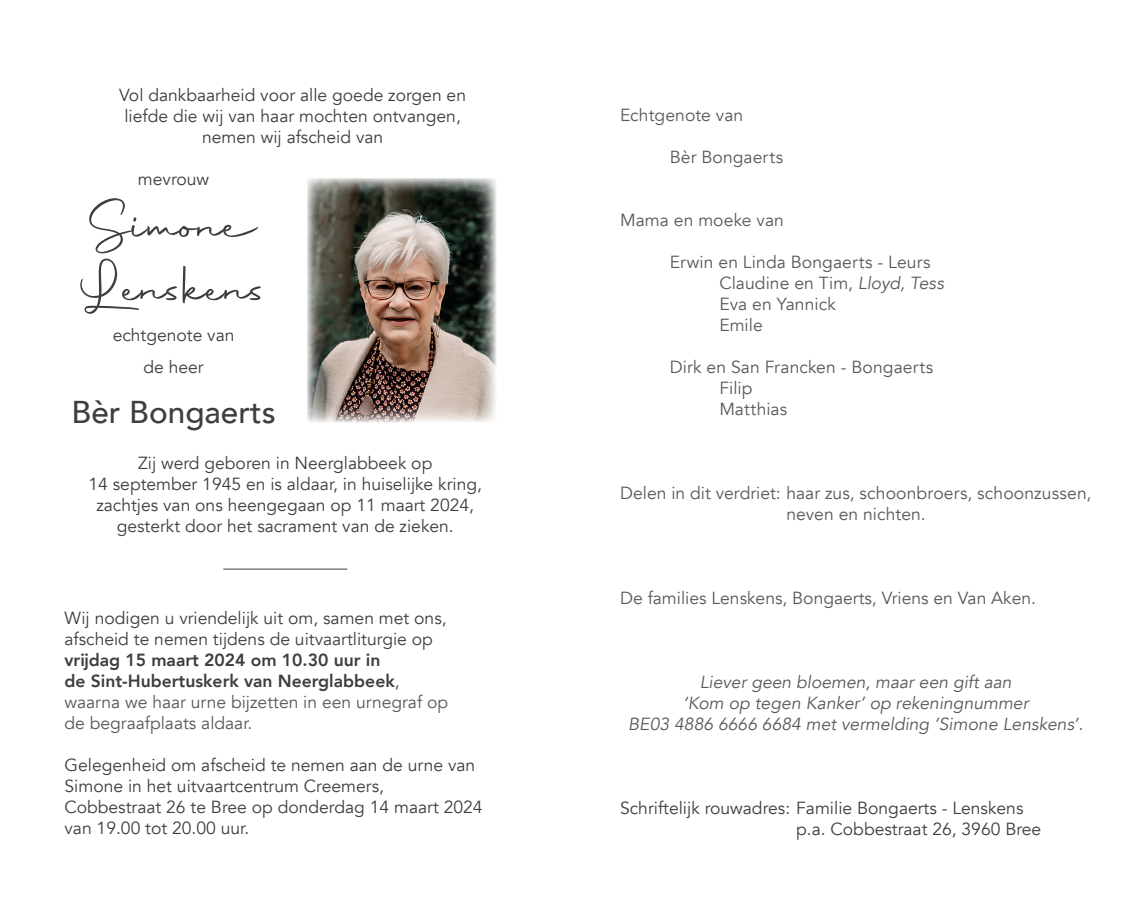
<style>
.page{position:relative;width:1141px;height:918px;background:#fff}
.page>*{position:absolute;margin:0;border:0;box-sizing:border-box;transform-origin:0 0}
.t1{font:59.5px/63px "Autography";color:#3e3e3f}
.t2{font:500 31.5px "Avenir";color:#3e3e3f}
.t3{font:17.5px/21px "Avenir";color:#3e3e3f;text-align:center}
.t4{font:17.5px/21px "Avenir";letter-spacing:.005em;color:#57585a}
.t5{font:800 17.5px/21px "Avenir";color:#3e3e3f}
.t6{font:italic 17.5px/21px "Avenir";color:#57585a;text-align:center}
.s1{font-weight:400}
.s2{font-weight:400;color:#57585a}
.s3{font-style:italic}
</style>
<div class="page">
<hr style="left:223px;top:568px;width:124px;height:1px;background:#3e3e3f">
<img style="left:307px;top:179px;width:189px;height:243px">
<p class="t3" style="left:119px;top:85px;width:348px">Vol dankbaarheid voor alle goede zorgen en liefde die wij van haar mochten ontvangen, nemen wij afscheid van</p>
<p class="t3" style="left:138px;top:169px;width:73px">mevrouw</p>
<h1 class="t1" style="left:79px;top:194px;width:190px">Simone<br>Lenskens</h1>
<p class="t3" style="left:113px;top:319px;width:123px;line-height:31.5px">echtgenote van de heer</p>
<h2 class="t2" style="left:72px;top:385px;width:206px">Bèr Bongaerts</h2>
<p class="t3" style="left:89px;top:453px;width:395px">Zij werd geboren in Neerglabbeek op<br>14 september 1945 en is aldaar, in huiselijke kring, zachtjes van ons heengegaan op 11 maart 2024, gesterkt door het sacrament van de zieken.</p>
<p class="t3" style="left:65px;top:608px;width:384px;text-align:left">Wij nodigen u vriendelijk uit om, samen met ons, afscheid te nemen tijdens de uitvaartliturgie op</p>
<p class="t5" style="left:65px;top:650px;width:385px">vrijdag 15 maart 2024 om 10.30 uur in<br>de Sint-Hubertuskerk van Neerglabbeek<span class="s1">, </span><span class="s2">waarna we haar urne bijzetten in een urnegraf op de begraafplaats aldaar.</span></p>
<p class="t3" style="left:65px;top:755px;width:420px;text-align:left">Gelegenheid om afscheid te nemen aan de urne van Simone in het uitvaartcentrum Creemers, Cobbestraat 26 te Bree op donderdag 14 maart 2024 van 19.00 tot 20.00 uur.</p>
<p class="t4" style="left:620px;top:105px;width:125px">Echtgenote van</p>
<p class="t4" style="left:670px;top:147px;width:115px">Bèr Bongaerts</p>
<p class="t4" style="left:620px;top:210px;width:165px">Mama en moeke van</p>
<p class="t4" style="left:719px;top:252px;width:226px;text-indent:-50px">Erwin en Linda Bongaerts - Leurs<br>Claudine en Tim, <span class="s3">Lloyd, Tess<br></span>Eva en Yannick<br>Emile</p>
<p class="t4" style="left:719px;top:357px;width:215px;text-indent:-50px">Dirk en San Francken - Bongaerts<br>Filip<br>Matthias</p>
<p class="t4" style="left:620px;top:483px;width:473px;text-align:center">Delen in dit verdriet: haar zus, schoonbroers, schoonzussen, neven en nichten.</p>
<p class="t4" style="left:620px;top:588px;width:417px">De families Lenskens, Bongaerts, Vriens en Van Aken.</p>
<p class="t6" style="left:628px;top:672px;width:457px">Liever geen bloemen, maar een gift aan<br>‘Kom op tegen Kanker’ op rekeningnummer<br>BE03 4886 6666 6684 met vermelding ‘Simone Lenskens’.</p>
<p class="t3" style="left:796px;top:798px;width:247px;text-align:left;text-indent:-176px">Schriftelijk rouwadres: Familie Bongaerts - Lenskens p.a. Cobbestraat 26, 3960 Bree</p>
</div>
